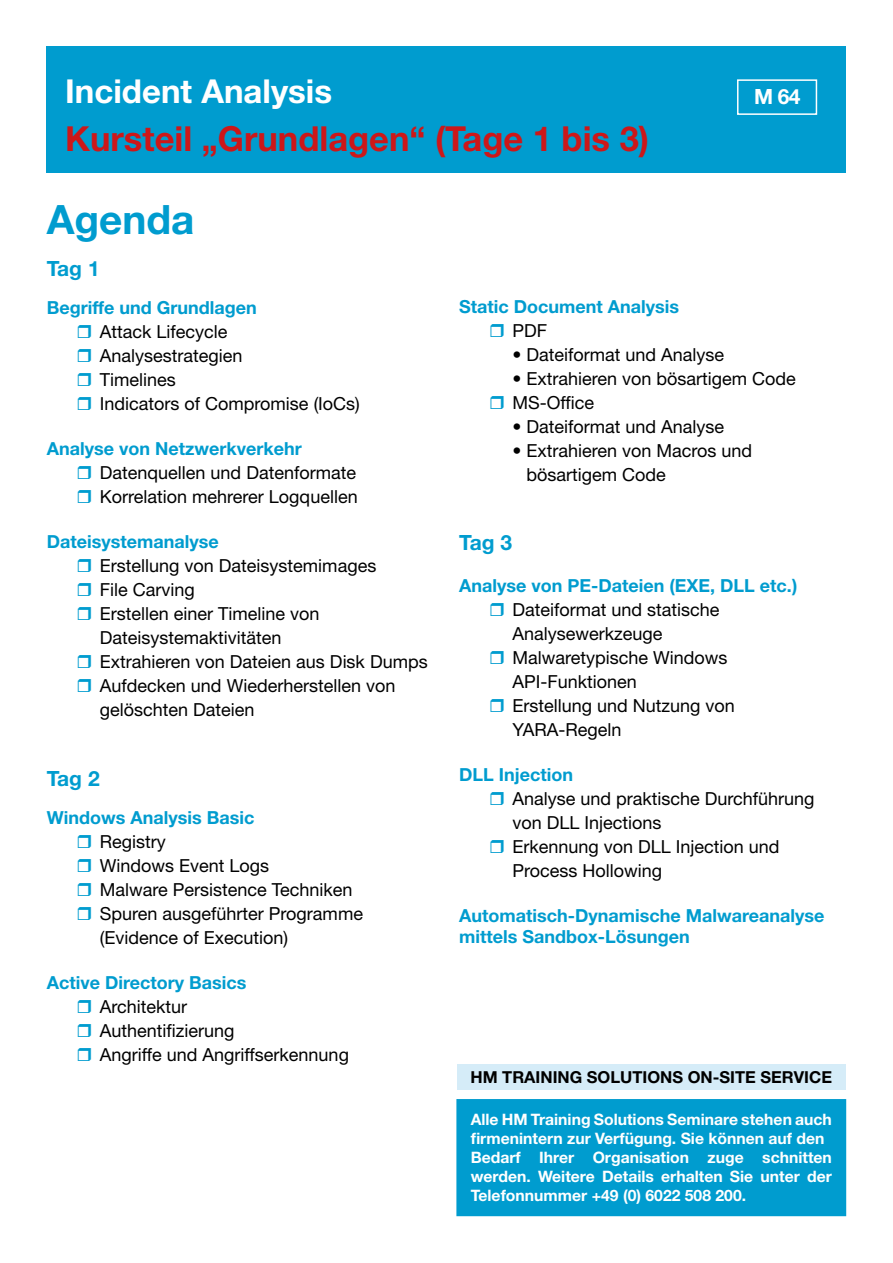
<style>
.page{position:relative;width:893px;height:1263px;background:#fff}
.page>*{position:absolute;margin:0;border:0;box-sizing:border-box;transform-origin:0 0}
.t1{font:700 40.5px "Helvetica Neue LT Std";color:#009ccf}
.t2{font:700 34.5px "Helvetica Neue LT Std";color:#cd1719}
.t3{font:700 33px "Helvetica Neue LT Std";color:#fff}
.t4{font:700 21px "Helvetica Neue LT Std";letter-spacing:-.055em;color:#009ccf}
.t5{font:700 21px "Helvetica Neue LT Std";color:#fff}
.t6{font:18px/24px "Helvetica Neue LT Std";color:#000}
.t7{font:700 18px/21px "Helvetica Neue LT Std";color:#009ccf}
.t8{font:700 16.5px "Helvetica Neue LT Std";color:#000}
.t9{font:700 15.75px/18.9px "Helvetica Neue LT Std";color:#fff}
</style>
<div class="page">
<div style="left:47px;top:47px;width:799px;height:126px;background:#009ccf"></div>
<div style="left:737px;top:79px;width:80px;height:36px;border:2px solid #fff"></div>
<div style="left:457px;top:1064px;width:388px;height:26px;background:#d5ecf8"></div>
<div style="left:457px;top:1100px;width:388px;height:115px;background:#009ccf"></div>
<div style="left:456px;top:1099px;width:390px;height:117px;border:2px solid #009ccf"></div>
<h3 class="t3" style="left:65px;top:71px;width:268px">Incident Analysis</h3>
<h2 class="t2" style="left:65px;top:117px;width:585px">Kursteil „Grundlagen“ (Tage 1 bis 3)</h2>
<p class="t5" style="left:754px;top:84px;width:48px">M 64</p>
<h1 class="t1" style="left:47px;top:195px;width:149px">Agenda</h1>
<p class="t4" style="left:47px;top:256px;width:54px">Tag 1</p>
<p class="t7" style="left:47px;top:297px;width:211px">Begriffe und Grundlagen</p>
<p class="t6" style="left:100px;top:320px;width:262px">Attack Lifecycle<br>Analysestrategien<br>Timelines<br>Indicators of Compromise (IoCs)</p>
<p class="t7" style="left:47px;top:438px;width:257px">Analyse von Netzwerkverkehr</p>
<p class="t6" style="left:100px;top:461px;width:259px">Datenquellen und Datenformate<br>Korrelation mehrerer Logquellen</p>
<p class="t7" style="left:47px;top:531px;width:173px">Dateisystemanalyse</p>
<p class="t6" style="left:100px;top:554px;width:329px">Erstellung von Dateisystemimages<br>File Carving<br>Erstellen einer Timeline von<br>Dateisystemaktivitäten<br>Extrahieren von Dateien aus Disk Dumps<br>Aufdecken und Wiederherstellen von gelöschten Dateien</p>
<p class="t4" style="left:47px;top:765px;width:54px">Tag 2</p>
<p class="t7" style="left:47px;top:806px;width:209px">Windows Analysis Basic</p>
<p class="t6" style="left:100px;top:829px;width:265px">Registry<br>Windows Event Logs<br>Malware Persistence Techniken<br>Spuren ausgeführter Programme (Evidence of Execution)</p>
<p class="t7" style="left:47px;top:971px;width:201px">Active Directory Basics</p>
<p class="t6" style="left:100px;top:994px;width:251px">Architektur<br>Authentifizierung<br>Angriffe und Angriffserkennung</p>
<p class="t7" style="left:459px;top:296px;width:221px">Static Document Analysis</p>
<p class="t6" style="left:512px;top:318px;width:36px">PDF</p>
<p class="t6" style="left:512px;top:342px;width:213px">• Dateiformat und Analyse</p>
<p class="t6" style="left:512px;top:366px;width:285px">• Extrahieren von bösartigem Code<br>MS-Office</p>
<p class="t6" style="left:512px;top:414px;width:213px">• Dateiformat und Analyse</p>
<p class="t6" style="left:526px;top:438px;width:227px;text-indent:-14px">• Extrahieren von Macros und bösartigem Code</p>
<p class="t4" style="left:459px;top:529px;width:54px">Tag 3</p>
<p class="t7" style="left:459px;top:575px;width:340px">Analyse von PE-Dateien (EXE, DLL etc.)</p>
<p class="t6" style="left:512px;top:597px;width:224px">Dateiformat und statische<br>Analysewerkzeuge<br>Malwaretypische Windows<br>API-Funktionen<br>Erstellung und Nutzung von<br>YARA-Regeln</p>
<p class="t7" style="left:459px;top:764px;width:115px">DLL Injection</p>
<p class="t6" style="left:512px;top:786px;width:304px">Analyse und praktische Durchführung von DLL Injections<br>Erkennung von DLL Injection und<br>Process Hollowing</p>
<p class="t7" style="left:459px;top:904px;width:367px">Automatisch-Dynamische Malwareanalyse mittels Sandbox-Lösungen</p>
<p class="t8" style="left:470px;top:1067px;width:363px">HM TRAINING SOLUTIONS ON-SITE SERVICE</p>
<p class="t9" style="left:471px;top:1110px;width:363px">Alle HM Training Solutions Seminare stehen auch firmenintern zur Verfügung. Sie können auf den Bedarf Ihrer Organisation zuge schnitten werden. Weitere Details erhalten Sie unter der Telefonnummer +49 (0) 6022 508 200.</p>
</div>
